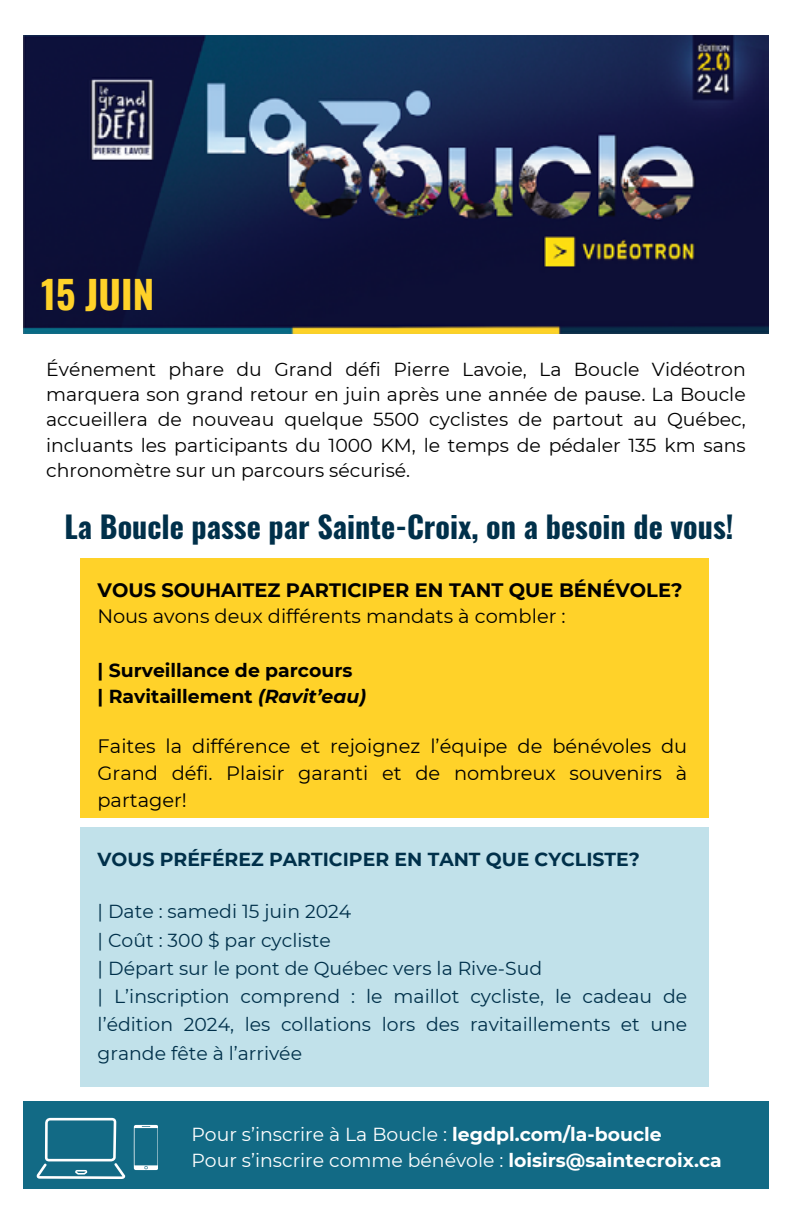
<style>
.page{position:relative;width:792px;height:1224px;background:#fff}
.page>*{position:absolute;margin:0;border:0;box-sizing:border-box;transform-origin:0 0}
.t1{font:700 38.2px "Oswald";color:#ffd229}
.t2{font:700 30.2px "Oswald";color:#00304a}
.t3{font:19.4px/26.8px "Montserrat";color:#000;text-align:justify}
.t4{font:700 19.4px "Montserrat";color:#000}
.t5{font:18.8px/25.4px "Montserrat";color:#000;text-align:justify}
.t6{font:18.8px/28.2px "Montserrat";color:#00304a}
.t7{font:18.8px/25.4px "Montserrat";color:#fff}
.t8{font:700 18.8px/25.4px "Montserrat";color:#000}
.t9{font:700 18.8px "Montserrat";color:#00304a}
.s1{font-style:italic}
.s2{font-weight:700}
</style>
<div class="page">
<img style="left:23px;top:36px;width:746px;height:298px">
<div style="left:81px;top:828px;width:628px;height:259px;background:#c1e1ea"></div>
<div style="left:23px;top:1101px;width:746px;height:87px;background:#126a85"></div>
<svg style="left:36px;top:1118px;width:89px;height:61px"></svg>
<svg style="left:134px;top:1125px;width:24px;height:45px"></svg>
<div style="left:81px;top:559px;width:628px;height:259px;background:#ffd229"></div>
<h1 class="t1" style="left:41px;top:274px;width:115px">15 JUIN</h1>
<p class="t5" style="left:46px;top:356px;width:701px">Événement phare du Grand défi Pierre Lavoie, La Boucle Vidéotron marquera son grand retour en juin après une année de pause. La Boucle accueillera de nouveau quelque 5500 cyclistes de partout au Québec, incluants les participants du 1000 KM, le temps de pédaler 135 km sans chronomètre sur un parcours sécurisé.</p>
<h2 class="t2" style="left:65px;top:511px;width:671px">La Boucle passe par Sainte-Croix, on a besoin de vous!</h2>
<p class="t4" style="left:98px;top:576px;width:586px">VOUS SOUHAITEZ PARTICIPER EN TANT QUE BÉNÉVOLE?</p>
<p class="t3" style="left:97px;top:602px;width:470px">Nous avons deux différents mandats à combler :</p>
<p class="t8" style="left:98px;top:657px;width:270px">| Surveillance de parcours<br>| Ravitaillement <span class="s1">(Ravit’eau)</span></p>
<p class="t3" style="left:98px;top:732px;width:591px">Faites la différence et rejoignez l’équipe de bénévoles du Grand défi. Plaisir garanti et de nombreux souvenirs à partager!</p>
<p class="t9" style="left:98px;top:846px;width:544px">VOUS PRÉFÉREZ PARTICIPER EN TANT QUE CYCLISTE?</p>
<p class="t6" style="left:98px;top:897px;width:591px">| Date : samedi 15 juin 2024<br>| Coût : 300 $ par cycliste<br>| Départ sur le pont de Québec vers la Rive-Sud<br>| L’inscription comprend : le maillot cycliste, le cadeau de l’édition 2024, les collations lors des ravitaillements et une grande fête à l’arrivée</p>
<p class="t7" style="left:191px;top:1121px;width:532px">Pour s’inscrire à La Boucle : <span class="s2">legdpl.com/la-boucle<br></span>Pour s’inscrire comme bénévole : <span class="s2">loisirs@saintecroix.ca</span></p>
</div>
